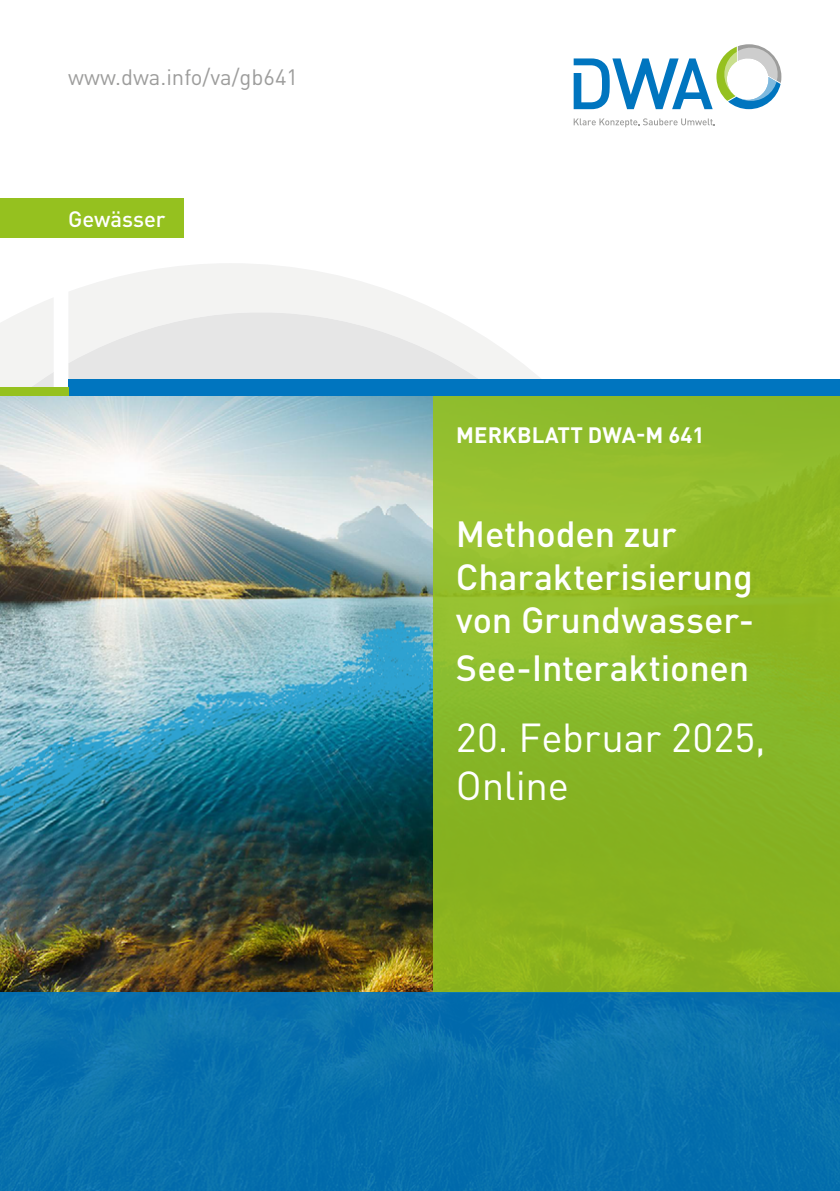
<style>
.page{position:relative;width:840px;height:1191px;background:#fff}
.page>*{position:absolute;margin:0;border:0;box-sizing:border-box;transform-origin:0 0}
.t1{font:40px/48px "DINOT";letter-spacing:-.005em;color:#fff}
.t2{font:500 36px/43.2px "DINOT";letter-spacing:-.005em;color:#fff}
.t3{font:22px "DINOT";color:#9d9d9c}
.t4{font:700 22px "DINOT";letter-spacing:.01em;color:#fff}
.t5{font:500 22px "DINOT";color:#fff}
</style>
<div class="page">
<img style="left:0;top:395px;width:433px;height:597px">
<svg style="left:573px;top:118px;width:141px;height:9px"></svg>
<svg style="left:573px;top:44px;width:208px;height:65px"></svg>
<div style="left:433px;top:395px;width:406px;height:597px;background:linear-gradient(to right,#90bb2a,#8ab523)"></div>
<svg style="left:0;top:298px;width:54px;height:89px"></svg>
<svg style="left:68px;top:263px;width:472px;height:115px"></svg>
<div style="left:68px;top:378px;width:771px;height:17px;background:#0075bf"></div>
<div style="left:0;top:387px;width:68px;height:8px;background:#95c11f"></div>
<div style="left:0;top:992px;width:839px;height:199px;background:#0870ac"></div>
<div style="left:0;top:198px;width:183px;height:40px;background:#95c11f"></div>
<p class="t3" style="left:68px;top:60px;width:231px">www.dwa.info/va/gb641</p>
<p class="t5" style="left:68px;top:202px;width:99px">Gewässer</p>
<p class="t4" style="left:456px;top:418px;width:250px">MERKBLATT DWA-M 641</p>
<p class="t2" style="left:455px;top:510px;width:300px">Methoden zur<br>Charakterisierung von Grundwasser-</p>
<p class="t2" style="left:455px;top:644px;width:295px">See-Interaktionen</p>
<p class="t1" style="left:455px;top:711px;width:311px">20. Februar 2025,<br>Online</p>
</div>
